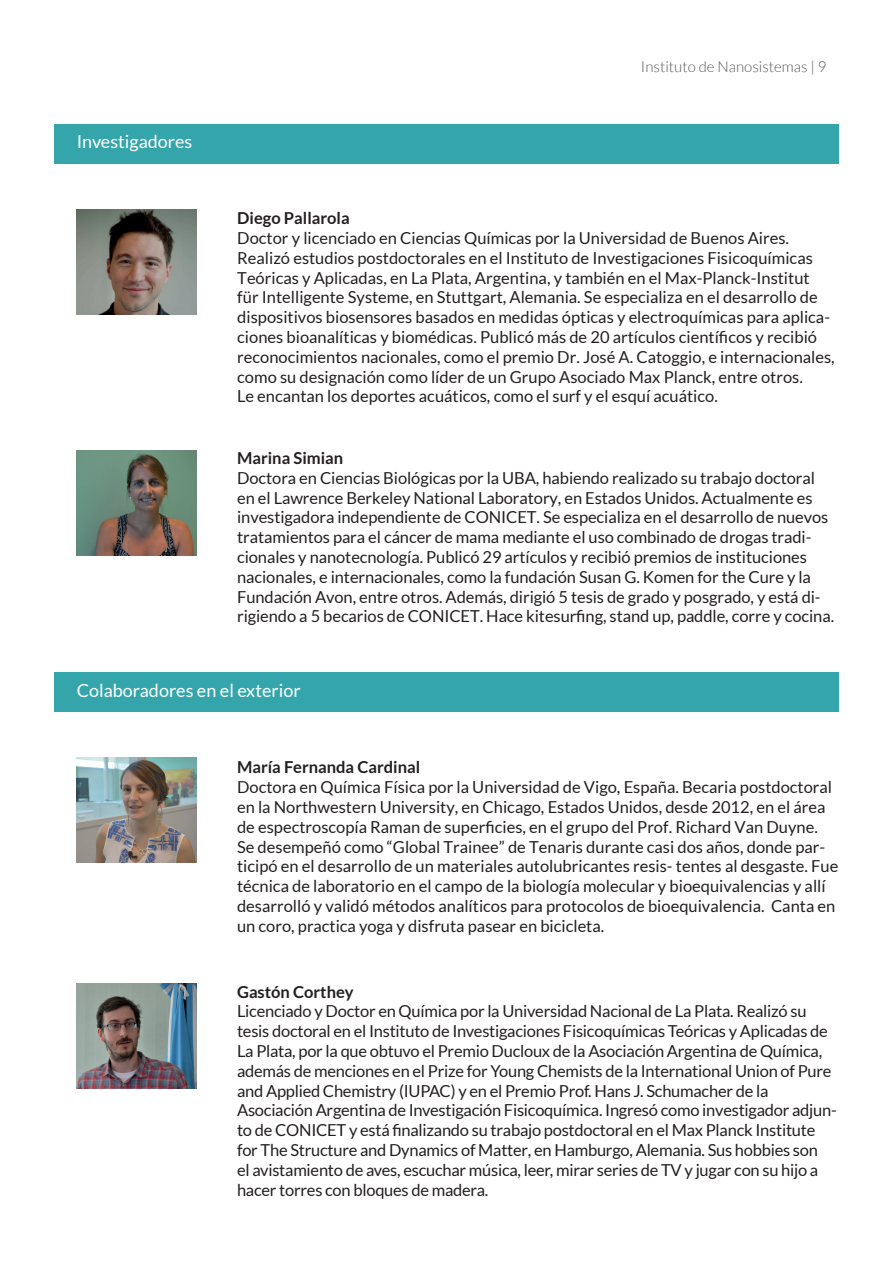
<style>
.page{position:relative;width:893px;height:1263px;background:#fff}
.page>*{position:absolute;margin:0;border:0;box-sizing:border-box;transform-origin:0 0}
.t1{font:18px "Lato";color:#fff}
.t2{font:16.5px/19.8px "Lato";letter-spacing:-.005em;color:#231f20}
.t3{font:700 16.5px "Lato";color:#231f20}
.t4{font:300 15px "Lato";color:#57585a}
</style>
<div class="page">
<div style="left:54px;top:124px;width:785px;height:40px;background:#35a5ac"></div>
<div style="left:54px;top:672px;width:785px;height:39px;background:#35a5ac"></div>
<img style="left:77px;top:451px;width:120px;height:104px">
<img style="left:77px;top:210px;width:119px;height:104px">
<img style="left:77px;top:758px;width:120px;height:105px">
<img style="left:77px;top:984px;width:119px;height:105px">
<p class="t1" style="left:77px;top:131px;width:117px">Investigadores</p>
<p class="t4" style="left:641px;top:59px;width:187px">Instituto de Nanosistemas | 9</p>
<p class="t3" style="left:237px;top:209px;width:114px">Diego Pallarola</p>
<p class="t2" style="left:237px;top:228px;width:599px">Doctor y licenciado en Ciencias Químicas por la Universidad de Buenos Aires.<br>Realizó estudios postdoctorales en el Instituto de Investigaciones Fisicoquímicas Teóricas y Aplicadas, en La Plata, Argentina, y también en el Max-Planck-Institut für Intelligente Systeme, en Stuttgart, Alemania. Se especializa en el desarrollo de dispositivos biosensores basados en medidas ópticas y electroquímicas para aplica&shy;ciones bioanalíticas y biomédicas. Publicó más de 20 artículos científicos y recibió reconocimientos nacionales, como el premio Dr. José A. Catoggio, e internacionales, como su designación como líder de un Grupo Asociado Max Planck, entre otros.<br>Le encantan los deportes acuáticos, como el surf y el esquí acuático.</p>
<p class="t3" style="left:237px;top:449px;width:108px">Marina Simian</p>
<p class="t2" style="left:237px;top:468px;width:599px">Doctora en Ciencias Biológicas por la UBA, habiendo realizado su trabajo doctoral en el Lawrence Berkeley National Laboratory, en Estados Unidos. Actualmente es investigadora independiente de CONICET. Se especializa en el desarrollo de nuevos tratamientos para el cáncer de mama mediante el uso combinado de drogas tradi&shy;cionales y nanotecnología. Publicó 29 artículos y recibió premios de instituciones nacionales, e internacionales, como la fundación Susan G. Komen for the Cure y la Fundación Avon, entre otros. Además, dirigió 5 tesis de grado y posgrado, y está di&shy;rigiendo a 5 becarios de CONICET. Hace kitesurfing, stand up, paddle, corre y cocina.</p>
<p class="t1" style="left:77px;top:681px;width:225px">Colaboradores en el exterior</p>
<p class="t3" style="left:237px;top:758px;width:185px">María Fernanda Cardinal</p>
<p class="t2" style="left:237px;top:777px;width:603px">Doctora en Química Física por la Universidad de Vigo, España. Becaria postdoctoral en la Northwestern University, en Chicago, Estados Unidos, desde 2012, en el área de espectroscopía Raman de superficies, en el grupo del Prof. Richard Van Duyne.<br>Se desempeñó como “Global Trainee” de Tenaris durante casi dos años, donde par&shy;ticipó en el desarrollo de un materiales autolubricantes resis- tentes al desgaste. Fue técnica de laboratorio en el campo de la biología molecular y bioequivalencias y allí desarrolló y validó métodos analíticos para protocolos de bioequivalencia. Canta en un coro, practica yoga y disfruta pasear en bicicleta.</p>
<p class="t3" style="left:237px;top:982px;width:118px">Gastón Corthey</p>
<p class="t2" style="left:237px;top:1001px;width:601px">Licenciado y Doctor en Química por la Universidad Nacional de La Plata. Realizó su tesis doctoral en el Instituto de Investigaciones Fisicoquímicas Teóricas y Aplicadas de La Plata, por la que obtuvo el Premio Ducloux de la Asociación Argentina de Química, además de menciones en el Prize for Young Chemists de la International Union of Pure and Applied Chemistry (IUPAC) y en el Premio Prof. Hans J. Schumacher de la Asociación Argentina de Investigación Fisicoquímica. Ingresó como investigador adjun&shy;to de CONICET y está finalizando su trabajo postdoctoral en el Max Planck Institute for The Structure and Dynamics of Matter, en Hamburgo, Alemania. Sus hobbies son<br>el avistamiento de aves, escuchar música, leer, mirar series de TV y jugar con su hijo a hacer torres con bloques de madera.</p>
</div>
